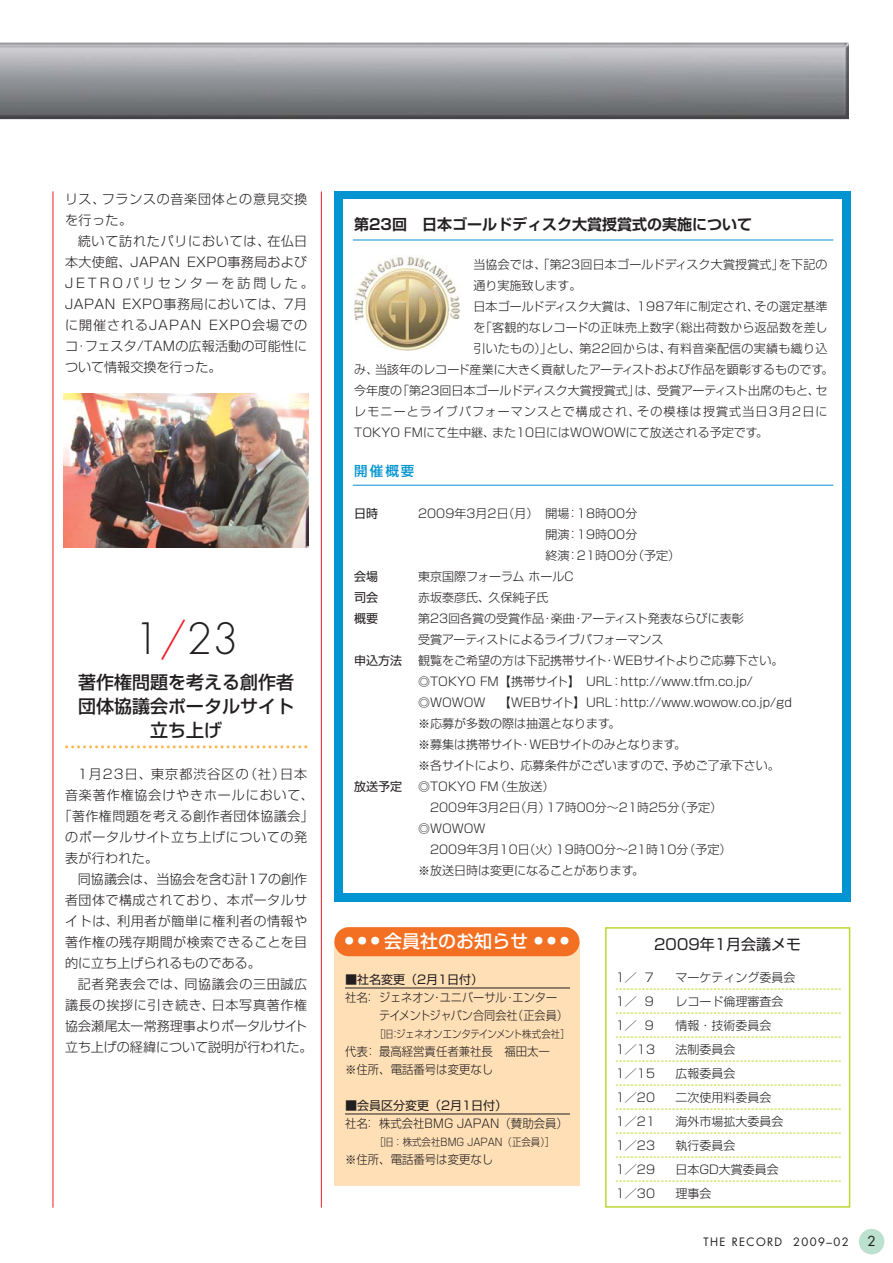
<style>
.page{position:relative;width:893px;height:1263px;background:#fff}
.page>*{position:absolute;margin:0;border:0;box-sizing:border-box;transform-origin:0 0}
.t1{font:300 42px "Futura";color:#231f20}
.t2{font:500 18px/24px "Shin Go";color:#231f20;text-align:center}
.t3{font:500 18px "Shin Go";color:#fff}
.t4{font:700 15px "Shin Go De";color:#231f20}
.t5{font:15px "Shin Go";color:#231f20}
.t6{font:500 13.5px "Shin Go";color:#0094d0}
.t7{font:13.5px "Futura";color:#231f20}
.t8{font:300 13.05px/21px "Shin Go";letter-spacing:.035em;color:#231f20}
.t9{font:300 13.05px/21px "Shin Go";letter-spacing:.055em;color:#231f20}
.t10{font:300 13.05px "Shin Go";letter-spacing:.005em;color:#231f20}
.t11{font:300 13.05px "Shin Go";color:#231f20}
.t12{font:300 13.05px "Shin Go";letter-spacing:.08em;color:#231f20}
.t13{font:300 13.05px "Shin Go";letter-spacing:.065em;color:#231f20}
.t14{font:300 12px/21px "Shin Go";color:#231f20}
.t15{font:300 12px/18px "Shin Go";color:#231f20;scale:.95 1}
.t16{font:300 12px "Shin Go";letter-spacing:.025em;color:#231f20}
.t17{font:12px "Shin Go";color:#231f20}
.t18{font:300 12px "Shin Go";letter-spacing:.095em;color:#231f20}
.t19{font:11.25px "Futura";letter-spacing:.125em;color:#231f20}
.t20{font:300 10.5px "Shin Go";letter-spacing:-.03em;color:#231f20;scale:.9 1}
.t21{font:300 10.5px "Shin Go";color:#231f20;scale:.9 1}
.s1{color:#ed1c24}
</style>
<div class="page">
<div style="left:859px;top:1229px;width:25px;height:25px;background:#bce1cf;border-radius:50%"></div>
<svg style="left:65px;top:745px;width:242px;height:3px"></svg>
<div style="left:605px;top:927px;width:245px;height:281px;border:2px solid #bed630"></div>
<svg style="left:616px;top:989px;width:225px;height:1px"></svg>
<svg style="left:616px;top:1013px;width:225px;height:1px"></svg>
<svg style="left:616px;top:1037px;width:225px;height:1px"></svg>
<svg style="left:616px;top:1061px;width:225px;height:1px"></svg>
<svg style="left:616px;top:1085px;width:225px;height:1px"></svg>
<svg style="left:616px;top:1109px;width:225px;height:1px"></svg>
<svg style="left:616px;top:1133px;width:225px;height:1px"></svg>
<svg style="left:616px;top:1157px;width:225px;height:1px"></svg>
<svg style="left:616px;top:1181px;width:225px;height:1px"></svg>
<hr style="left:53px;top:191px;width:1px;height:1017px;background:#ed1c24">
<hr style="left:321px;top:191px;width:1px;height:1017px;background:#ed1c24">
<img style="left:0;top:43px;width:849px;height:76px">
<div style="left:334px;top:943px;width:245px;height:243px;background:#ffe0b6"></div>
<hr style="left:345px;top:988px;width:225px;height:1px;background:#231f20">
<hr style="left:345px;top:1114px;width:225px;height:1px;background:#231f20">
<div style="left:334px;top:927px;width:245px;height:29px;background:#f36f21;border-radius:15px"></div>
<img style="left:64px;top:393px;width:245px;height:155px">
<div style="left:334px;top:191px;width:516px;height:711px;background:#0094d0"></div>
<div style="left:343px;top:200px;width:499px;height:693px;background:#fff"></div>
<hr style="left:353px;top:240px;width:480px;height:1px;background:#0094d0">
<hr style="left:353px;top:485px;width:480px;height:1px;background:#0094d0">
<img style="left:355px;top:255px;width:105px;height:95px">
<p class="t9" style="left:65px;top:191px;width:244px">リス、フランスの音楽団体との意見交換を行った。</p>
<p class="t8" style="left:65px;top:233px;width:250px;text-indent:13px">続いて訪れたパリにおいては、在仏日本大使館、JAPAN EXPO事務局および<br>JETROパリセンターを訪問した。<br>JAPAN EXPO事務局においては、7月に開催されるJAPAN EXPO会場でのコ･フェスタ/TAMの広報活動の可能性について情報交換を行った。</p>
<h1 class="t1" style="left:134px;top:620px;width:106px">1<span class="s1">/</span>23</h1>
<h2 class="t2" style="left:78px;top:672px;width:217px">著作権問題を考える創作者団体協議会ポータルサイト立ち上げ</h2>
<p class="t12" style="left:78px;top:769px;width:231px">1月23日、東京都渋谷区の（社）日本</p>
<p class="t13" style="left:65px;top:790px;width:250px">音楽著作権協会けやきホールにおいて、</p>
<p class="t8" style="left:59px;top:807px;width:257px">「著作権問題を考える創作者団体協議会」</p>
<p class="t8" style="left:65px;top:828px;width:244px">のポータルサイト立ち上げについての発</p>
<p class="t8" style="left:65px;top:849px;width:95px">表が行われた。</p>
<p class="t10" style="left:78px;top:874px;width:231px">同協議会は、当協会を含む計17の創作</p>
<p class="t8" style="left:65px;top:891px;width:244px">者団体で構成されており、本ポータルサ</p>
<p class="t8" style="left:65px;top:912px;width:244px">イトは、利用者が簡単に権利者の情報や</p>
<p class="t8" style="left:65px;top:933px;width:244px">著作権の残存期間が検索できることを目</p>
<p class="t11" style="left:65px;top:958px;width:197px">的に立ち上げられるものである。</p>
<p class="t8" style="left:78px;top:975px;width:231px">記者発表会では、同協議会の三田誠広</p>
<p class="t9" style="left:65px;top:996px;width:244px">議長の挨拶に引き続き、日本写真著作権</p>
<p class="t10" style="left:65px;top:1021px;width:244px">協会瀬尾太一常務理事よりポータルサイト</p>
<p class="t11" style="left:65px;top:1042px;width:249px">立ち上げの経緯について説明が行われた。</p>
<p class="t4" style="left:354px;top:219px;width:399px">第23回　日本ゴールドディスク大賞授賞式の実施について</p>
<p class="t14" style="left:473px;top:256px;width:356px">当協会では、「第23回日本ゴールドディスク大賞授賞式」を下記の</p>
<p class="t14" style="left:473px;top:277px;width:109px">通り実施致します。</p>
<p class="t14" style="left:473px;top:298px;width:356px">日本ゴールドディスク大賞は、1987年に制定され、その選定基準</p>
<p class="t16" style="left:473px;top:323px;width:356px">を「客観的なレコードの正味売上数字（総出荷数から返品数を差し</p>
<p class="t16" style="left:473px;top:344px;width:356px">引いたもの）」とし、第22回からは、有料音楽配信の実績も織り込</p>
<p class="t14" style="left:354px;top:361px;width:481px">み、当該年のレコード産業に大きく貢献したアーティストおよび作品を顕彰するものです。</p>
<p class="t14" style="left:354px;top:382px;width:475px">今年度の「第23回日本ゴールドディスク大賞授賞式」は、受賞アーティスト出席のもと、セ</p>
<p class="t18" style="left:354px;top:407px;width:475px">レモニーとライブパフォーマンスとで構成され、その模様は授賞式当日3月2日に</p>
<p class="t14" style="left:354px;top:424px;width:415px">TOKYO FMにて生中継、また10日にはWOWOWにて放送される予定です。</p>
<p class="t6" style="left:354px;top:466px;width:62px">開催概要</p>
<p class="t17" style="left:354px;top:509px;width:25px">日時</p>
<p class="t14" style="left:546px;top:505px;width:136px;text-indent:-128px">2009年3月2日（月）開場：18時00分<br>開演：19時00分<br>終演：21時00分（予定）</p>
<p class="t17" style="left:354px;top:572px;width:25px">会場</p>
<p class="t14" style="left:418px;top:568px;width:157px">東京国際フォーラムホールC</p>
<p class="t17" style="left:354px;top:593px;width:25px">司会</p>
<p class="t14" style="left:418px;top:589px;width:132px">赤坂泰彦氏、久保純子氏</p>
<p class="t17" style="left:354px;top:614px;width:25px">概要</p>
<p class="t14" style="left:418px;top:610px;width:327px">第23回各賞の受賞作品・楽曲・アーティスト発表ならびに表彰受賞アーティストによるライブパフォーマンス</p>
<p class="t17" style="left:354px;top:656px;width:50px">申込方法</p>
<p class="t14" style="left:418px;top:652px;width:375px">観覧をご希望の方は下記携帯サイト・WEBサイトよりご応募下さい。◎TOKYO FM【携帯サイト】 URL：http://www.tfm.co.jp/ ◎WOWOW 【WEBサイト】URL：http://www.wowow.co.jp/gd ※応募が多数の際は抽選となります。<br>※募集は携帯サイト・WEBサイトのみとなります。<br>※各サイトにより、応募条件がございますので、予めご了承下さい。</p>
<p class="t17" style="left:354px;top:782px;width:50px">放送予定</p>
<p class="t14" style="left:418px;top:778px;width:138px">◎TOKYO FM（生放送）</p>
<p class="t14" style="left:430px;top:799px;width:294px">2009年3月2日（月）17時00分～21時25分（予定）</p>
<p class="t14" style="left:418px;top:820px;width:69px">◎WOWOW</p>
<p class="t14" style="left:430px;top:841px;width:303px">2009年3月10日（火）19時00分～21時10分（予定）</p>
<p class="t14" style="left:418px;top:862px;width:228px">※放送日時は変更になることがあります。</p>
<h2 class="t3" style="left:345px;top:935px;width:226px"><sup>●</sup> <sup>●</sup> <sup>●</sup> 会員社のお知らせ <sup>●</sup> <sup>●</sup> <sup>●</sup></h2>
<p class="t17" style="left:345px;top:975px;width:140px">■社名変更（2月1日付）</p>
<p class="t15" style="left:379px;top:990px;width:200px;text-indent:-34px">社名：ジェネオン・ユニバーサル・エンターテイメントジャパン合同会社（正会員）</p>
<p class="t20" style="left:374px;top:1030px;width:219px">［旧：ジェネオンエンタテインメント株式会社］</p>
<p class="t15" style="left:345px;top:1044px;width:217px">代表：最高経営責任者兼社長　福田太一※住所、電話番号は変更なし</p>
<p class="t17" style="left:345px;top:1101px;width:164px">■会員区分変更（2月1日付）</p>
<p class="t15" style="left:345px;top:1116px;width:236px">社名：株式会社BMG JAPAN（賛助会員）</p>
<p class="t21" style="left:374px;top:1138px;width:202px">［旧：株式会社BMG JAPAN（正会員）］</p>
<p class="t15" style="left:345px;top:1152px;width:158px">※住所、電話番号は変更なし</p>
<p class="t5" style="left:654px;top:939px;width:148px">2009年1月会議メモ</p>
<p class="t14" style="left:616px;top:969px;width:40px">1／ 7</p>
<p class="t14" style="left:675px;top:969px;width:121px">マーケティング委員会</p>
<p class="t14" style="left:616px;top:993px;width:40px">1／ 9</p>
<p class="t14" style="left:675px;top:993px;width:109px">レコード倫理審査会</p>
<p class="t14" style="left:616px;top:1017px;width:40px">1／ 9</p>
<p class="t14" style="left:675px;top:1017px;width:97px">情報・技術委員会</p>
<p class="t14" style="left:616px;top:1041px;width:41px">1／13</p>
<p class="t14" style="left:675px;top:1041px;width:61px">法制委員会</p>
<p class="t14" style="left:616px;top:1065px;width:41px">1／15</p>
<p class="t14" style="left:675px;top:1065px;width:61px">広報委員会</p>
<p class="t14" style="left:616px;top:1089px;width:41px">1／20</p>
<p class="t14" style="left:675px;top:1089px;width:97px">二次使用料委員会</p>
<p class="t14" style="left:616px;top:1113px;width:41px">1／21</p>
<p class="t14" style="left:675px;top:1113px;width:109px">海外市場拡大委員会</p>
<p class="t14" style="left:616px;top:1137px;width:41px">1／23</p>
<p class="t14" style="left:675px;top:1137px;width:61px">執行委員会</p>
<p class="t14" style="left:616px;top:1161px;width:41px">1／29</p>
<p class="t14" style="left:675px;top:1161px;width:105px">日本GD大賞委員会</p>
<p class="t14" style="left:616px;top:1185px;width:41px">1／30</p>
<p class="t14" style="left:675px;top:1185px;width:37px">理事会</p>
<p class="t19" style="left:703px;top:1236px;width:147px">THE RECORD 2009–02</p>
<p class="t7" style="left:867px;top:1235px;width:10px">2</p>
</div>
